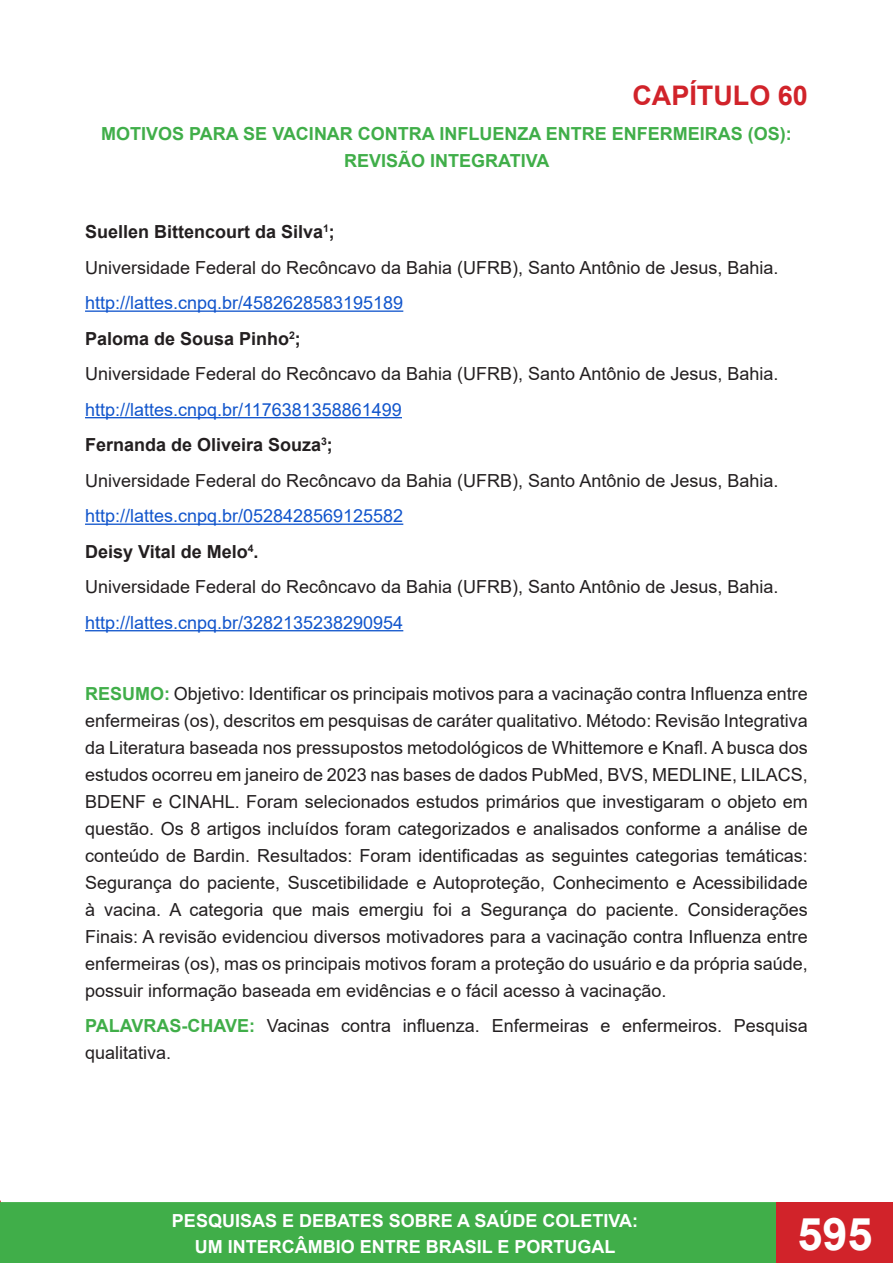
<style>
.page{position:relative;width:893px;height:1263px;background:#fff}
.page>*{position:absolute;margin:0;border:0;box-sizing:border-box;transform-origin:0 0}
.t1{font:700 45px "Arial";color:#fff}
.t2{font:700 27px "Arial";color:#d1232a}
.t3{font:18px/27px "Arial";color:#231f20;text-align:justify}
.t4{font:18px "Arial";color:#15c}
.t5{font:700 18px "Arial";color:#231f20}
.t6{font:700 18px/27px "Arial";color:#40ae49;text-align:center}
.t7{font:700 18px/26.5px "Arial";color:#fff;text-align:center}
.s1{font-weight:700;color:#40ae49}
</style>
<div class="page">
<div style="left:0;top:1202px;width:776px;height:61px;background:#40ae49"></div>
<div style="left:776px;top:1202px;width:117px;height:61px;background:#d1232a"></div>
<hr style="left:85px;top:310px;width:318px;height:2px;background:#15c">
<hr style="left:85px;top:417px;width:317px;height:1px;background:#15c">
<hr style="left:85px;top:523px;width:318px;height:2px;background:#15c">
<hr style="left:85px;top:630px;width:318px;height:1px;background:#15c">
<p class="t2" style="left:632px;top:76px;width:177px">CAPÍTULO 60</p>
<p class="t6" style="left:101px;top:121px;width:692px">MOTIVOS PARA SE VACINAR CONTRA INFLUENZA ENTRE ENFERMEIRAS (OS):<br>REVISÃO INTEGRATIVA</p>
<p class="t5" style="left:85px;top:219px;width:251px">Suellen Bittencourt da Silva<sup>1</sup>;</p>
<p class="t3" style="left:85px;top:254px;width:695px">Universidade Federal do Recôncavo da Bahia (UFRB), Santo Antônio de Jesus, Bahia.</p>
<p class="t4" style="left:85px;top:290px;width:320px">http://lattes.cnpq.br/4582628583195189</p>
<p class="t5" style="left:85px;top:326px;width:217px">Paloma de Sousa Pinho<sup>2</sup>;</p>
<p class="t3" style="left:85px;top:360px;width:695px">Universidade Federal do Recôncavo da Bahia (UFRB), Santo Antônio de Jesus, Bahia.</p>
<p class="t4" style="left:85px;top:397px;width:318px">http://lattes.cnpq.br/1176381358861499</p>
<p class="t5" style="left:85px;top:432px;width:249px">Fernanda de Oliveira Souza<sup>3</sup>;</p>
<p class="t3" style="left:85px;top:467px;width:695px">Universidade Federal do Recôncavo da Bahia (UFRB), Santo Antônio de Jesus, Bahia.</p>
<p class="t4" style="left:85px;top:504px;width:320px">http://lattes.cnpq.br/0528428569125582</p>
<p class="t5" style="left:85px;top:539px;width:175px">Deisy Vital de Melo<sup>4</sup>.</p>
<p class="t3" style="left:85px;top:573px;width:695px">Universidade Federal do Recôncavo da Bahia (UFRB), Santo Antônio de Jesus, Bahia.</p>
<p class="t4" style="left:85px;top:610px;width:320px">http://lattes.cnpq.br/3282135238290954</p>
<p class="t3" style="left:85px;top:680px;width:724px"><span class="s1">RESUMO:</span> Objetivo: Identificar os principais motivos para a vacinação contra Influenza entre enfermeiras (os), descritos em pesquisas de caráter qualitativo. Método: Revisão Integrativa da Literatura baseada nos pressupostos metodológicos de Whittemore e Knafl. A busca dos estudos ocorreu em janeiro de 2023 nas bases de dados PubMed, BVS, MEDLINE, LILACS, BDENF e CINAHL. Foram selecionados estudos primários que investigaram o objeto em questão. Os 8 artigos incluídos foram categorizados e analisados conforme a análise de conteúdo de Bardin. Resultados: Foram identificadas as seguintes categorias temáticas:<br>Segurança do paciente, Suscetibilidade e Autoproteção, Conhecimento e Acessibilidade à vacina. A categoria que mais emergiu foi a Segurança do paciente. Considerações Finais: A revisão evidenciou diversos motivadores para a vacinação contra Influenza entre enfermeiras (os), mas os principais motivos foram a proteção do usuário e da própria saúde, possuir informação baseada em evidências e o fácil acesso à vacinação.</p>
<p class="t3" style="left:85px;top:1012px;width:724px"><span class="s1">PALAVRAS-CHAVE:</span> Vacinas contra influenza. Enfermeiras e enfermeiros. Pesquisa qualitativa.</p>
<p class="t7" style="left:172px;top:1207px;width:468px">PESQUISAS E DEBATES SOBRE A SAÚDE COLETIVA:<br>UM INTERCÂMBIO ENTRE BRASIL E PORTUGAL</p>
<h1 class="t1" style="left:797px;top:1202px;width:77px">595</h1>
</div>
